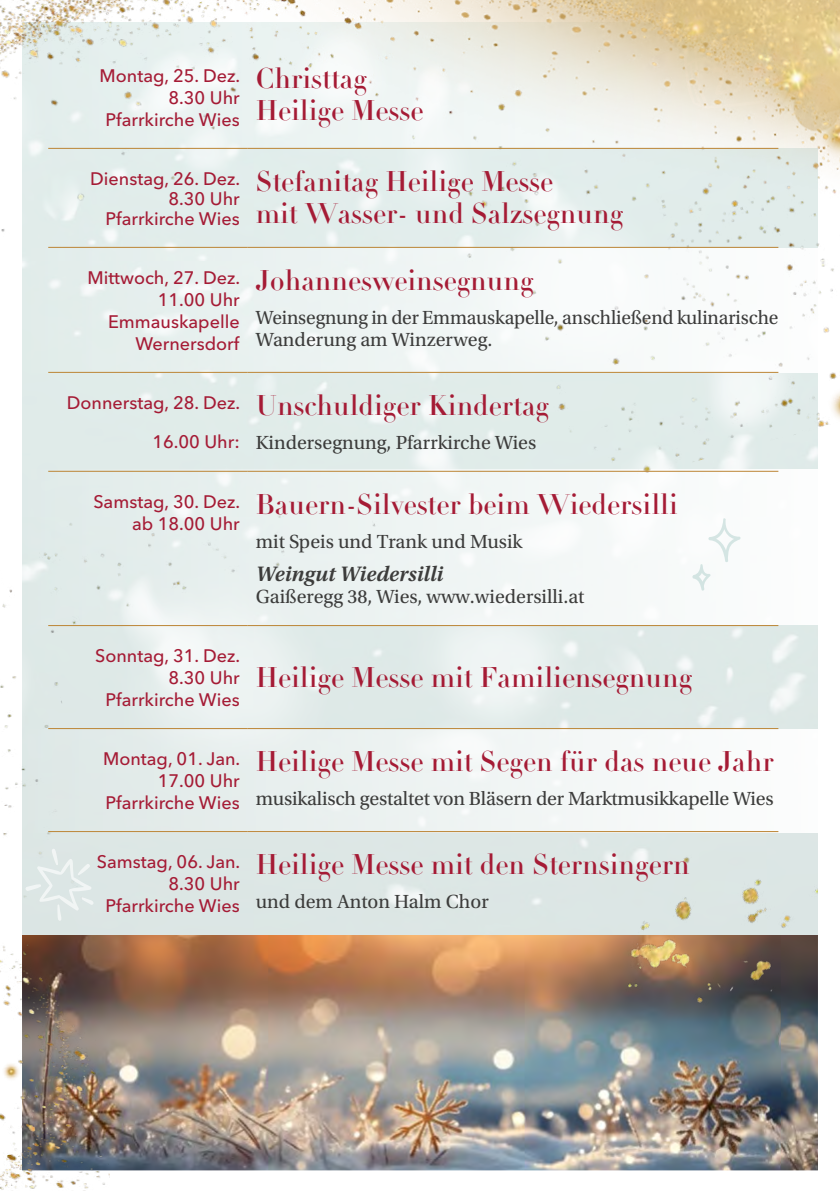
<style>
.page{position:relative;width:840px;height:1191px;background:#fff}
.page>*{position:absolute;margin:0;border:0;box-sizing:border-box;transform-origin:0 0}
.t1{font:28px/31.6px "Didot LT Pro Headline";color:#a51b35}
.t2{font:italic 600 22px "Utopia Std";color:#3c3c3b}
.t3{font:20px/22px "Utopia Std";letter-spacing:-.005em;color:#3c3c3b}
.t4{font:500 18px/22px "Avenir Next LT Pro";color:#a51b35;text-align:right}
</style>
<div class="page">
<img style="left:22px;top:647px;width:796px;height:524px">
<img style="left:0;top:664px;width:111px;height:527px">
<img style="left:0;top:0;width:839px;height:647px">
<hr style="left:48px;top:148px;width:199px;height:1px;background:#bc8535">
<hr style="left:247px;top:148px;width:531px;height:1px;background:#bc8535">
<hr style="left:48px;top:247px;width:199px;height:1px;background:#bc8535">
<hr style="left:247px;top:247px;width:531px;height:1px;background:#bc8535">
<hr style="left:48px;top:372px;width:199px;height:1px;background:#bc8535">
<hr style="left:247px;top:372px;width:531px;height:1px;background:#bc8535">
<hr style="left:48px;top:471px;width:199px;height:1px;background:#bc8535">
<hr style="left:247px;top:471px;width:531px;height:1px;background:#bc8535">
<hr style="left:48px;top:625px;width:199px;height:1px;background:#bc8535">
<hr style="left:247px;top:625px;width:531px;height:1px;background:#bc8535">
<hr style="left:48px;top:728px;width:199px;height:1px;background:#bc8535">
<hr style="left:247px;top:728px;width:531px;height:1px;background:#bc8535">
<hr style="left:48px;top:831px;width:199px;height:1px;background:#bc8535">
<hr style="left:247px;top:831px;width:531px;height:1px;background:#bc8535">
<p class="t4" style="left:100px;top:64px;width:142px">Montag, 25. Dez.<br>8.30 Uhr<br>Pfarrkirche Wies</p>
<h1 class="t1" style="left:255px;top:63px;width:169px">Christtag<br>Heilige Messe</h1>
<p class="t4" style="left:90px;top:168px;width:151px;line-height:20px">Dienstag, 26. Dez.<br>8.30 Uhr<br>Pfarrkirche Wies</p>
<h1 class="t1" style="left:255px;top:166px;width:369px">Stefanitag Heilige Messe<br>mit Wasser- und Salzsegnung</h1>
<p class="t4" style="left:88px;top:266px;width:154px">Mittwoch, 27. Dez.<br>11.00 Uhr<br>Emmauskapelle<br>Wernersdorf</p>
<h1 class="t1" style="left:255px;top:265px;width:279px">Johannesweinsegnung</h1>
<p class="t3" style="left:255px;top:306px;width:524px">Weinsegnung in der Emmauskapelle, anschließend kulinarische<br>Wanderung am Winzerweg.</p>
<p class="t4" style="left:67px;top:383px;width:175px;line-height:39px">Donnerstag, 28. Dez.<br>16.00 Uhr:</p>
<h1 class="t1" style="left:255px;top:390px;width:294px">Unschuldiger Kindertag</h1>
<p class="t3" style="left:255px;top:431px;width:282px">Kindersegnung, Pfarrkirche Wies</p>
<p class="t4" style="left:93px;top:490px;width:148px">Samstag, 30. Dez. ab 18.00 Uhr</p>
<h1 class="t1" style="left:255px;top:489px;width:423px">Bauern-Silvester beim Wiedersilli</h1>
<p class="t3" style="left:255px;top:530px;width:268px">mit Speis und Trank und Musik</p>
<p class="t2" style="left:255px;top:561px;width:189px">Weingut Wiedersilli</p>
<p class="t3" style="left:255px;top:586px;width:330px">Gaißeregg 38, Wies, www.wiedersilli.at</p>
<p class="t4" style="left:95px;top:644px;width:146px">Sonntag, 31. Dez.<br>8.30 Uhr<br>Pfarrkirche Wies</p>
<h1 class="t1" style="left:255px;top:662px;width:438px">Heilige Messe mit Familiensegnung</h1>
<p class="t4" style="left:103px;top:747px;width:138px">Montag, 01. Jan.<br>17.00 Uhr<br>Pfarrkirche Wies</p>
<h1 class="t1" style="left:255px;top:746px;width:519px">Heilige Messe mit Segen für das neue Jahr</h1>
<p class="t3" style="left:255px;top:787px;width:519px">musikalisch gestaltet von Bläsern der Marktmusikkapelle Wies</p>
<p class="t4" style="left:97px;top:850px;width:145px">Samstag, 06. Jan.<br>8.30 Uhr<br>Pfarrkirche Wies</p>
<h1 class="t1" style="left:255px;top:849px;width:435px">Heilige Messe mit den Sternsingern</h1>
<p class="t3" style="left:255px;top:890px;width:234px">und dem Anton Halm Chor</p>
</div>
